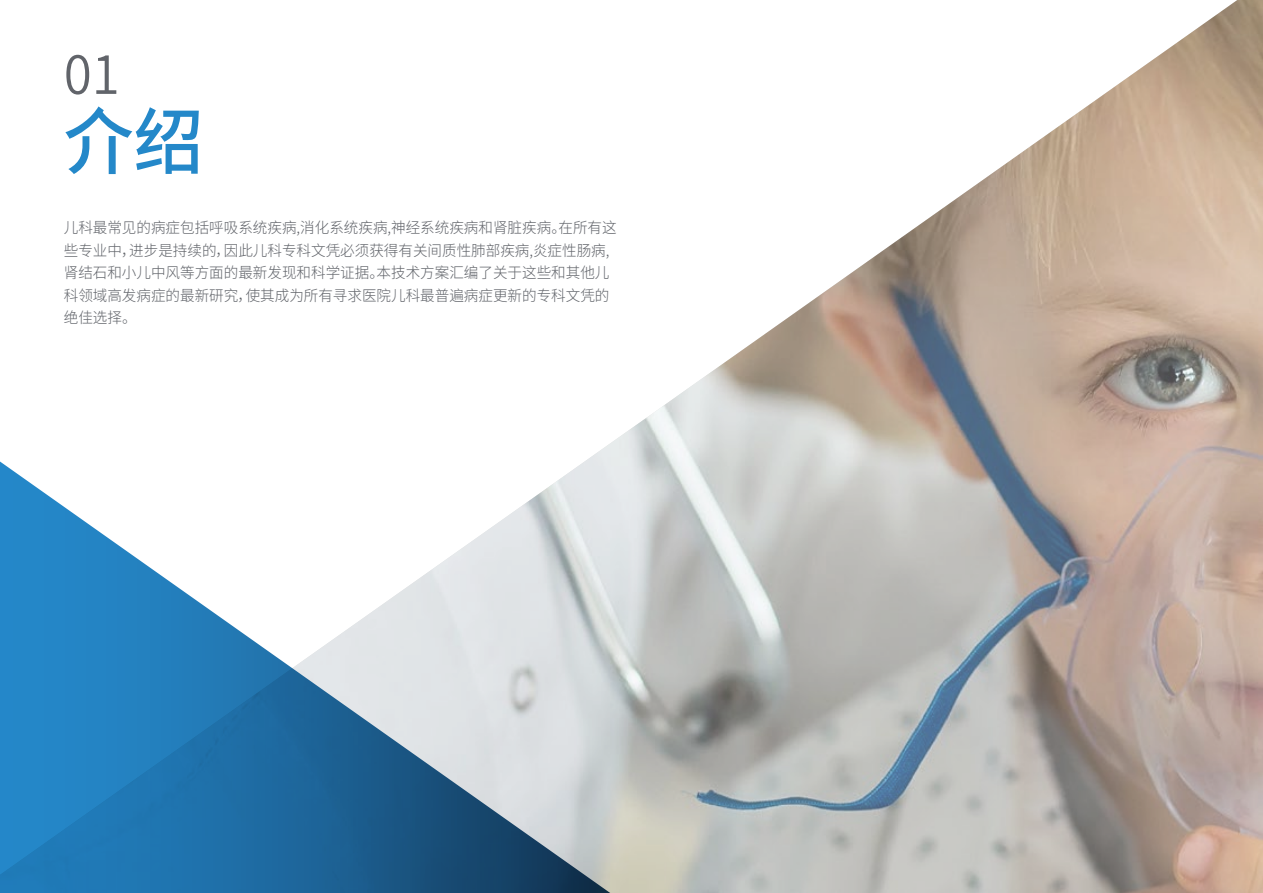
<style>
.page{position:relative;width:1263px;height:893px;background:#fff}
.page>*{position:absolute;margin:0;border:0;box-sizing:border-box;transform-origin:0 0}
.t1{font:500 72px "Source Han Sans CN";color:#2488c9}
.t2{font:52.5px "Source Han Sans CN";color:#61646a}
.t3{font:300 15px/22.5px "Source Han Sans CN";color:#61646a}
</style>
<div class="page">
<img style="left:607px;top:0;width:656px;height:893px">
<svg style="left:0;top:446px;width:640px;height:447px"></svg>
<h2 class="t2" style="left:64px;top:45px;width:57px">01</h2>
<h1 class="t1" style="left:64px;top:101px;width:141px">介绍</h1>
<p class="t3" style="left:64px;top:217px;width:554px">儿科最常见的病症包括呼吸系统疾病,消化系统疾病,神经系统疾病和肾脏疾病。在所有这些专业中，进步是持续的，因此儿科专科文凭必须获得有关间质性肺部疾病,炎症性肠病,肾结石和小儿中风等方面的最新发现和科学证据。本技术方案汇编了关于这些和其他儿科领域高发病症的最新研究，使其成为所有寻求医院儿科最普遍病症更新的专科文凭的绝佳选择。</p>
</div>
